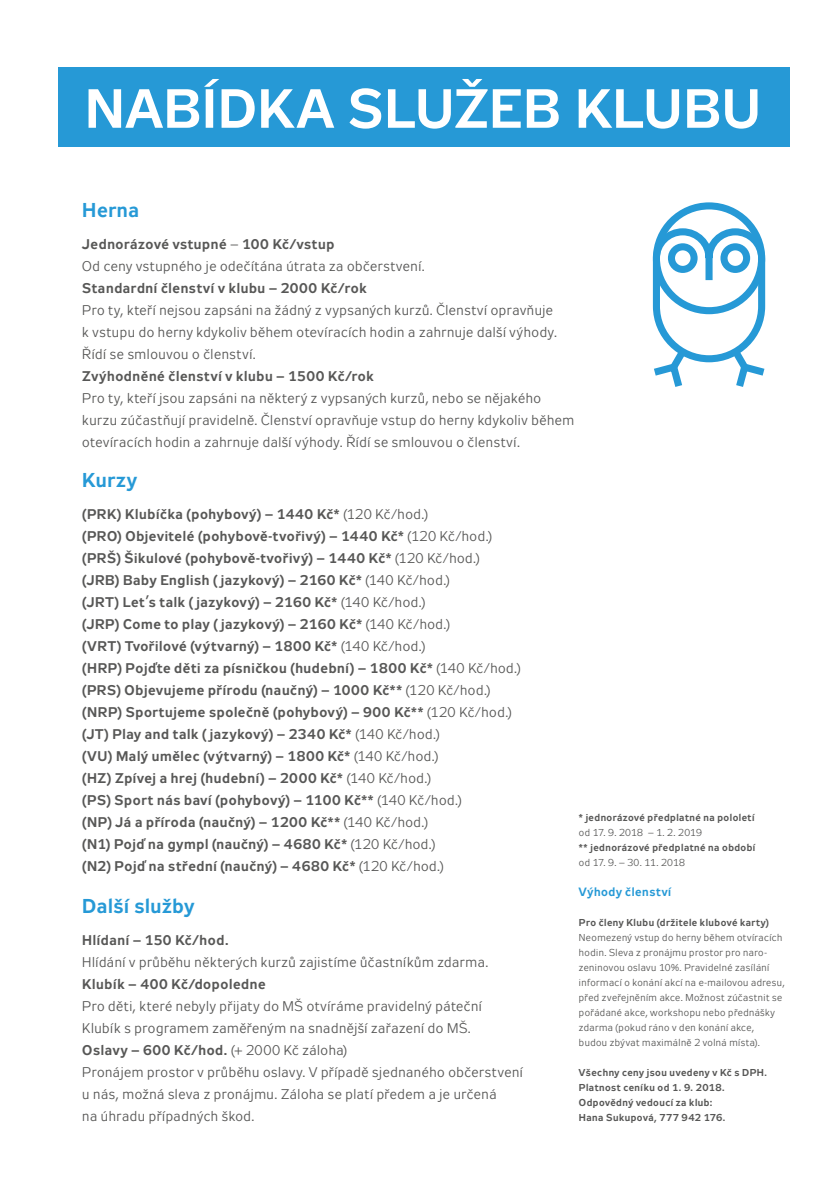
<style>
.page{position:relative;width:840px;height:1191px;background:#fff}
.page>*{position:absolute;margin:0;border:0;box-sizing:border-box;transform-origin:0 0}
.t1{font:700 54.8px "Zeppelin 31";letter-spacing:.02em;color:#fff}
.t2{font:700 20px "Zeppelin 31";letter-spacing:.03em;color:#2699d6}
.t3{font:700 14px/22px "Zeppelin 31";letter-spacing:.045em;color:#575756}
.t4{font:14px/22px "Zeppelin 31";letter-spacing:.04em;color:#575756}
.t5{font:700 12px "Zeppelin 31";letter-spacing:.055em;color:#2699d6}
.t6{font:10px/15px "Zeppelin 31";letter-spacing:.045em;color:#575756}
.t7{font:700 10px/15px "Zeppelin 31";letter-spacing:.045em;color:#575756}
.t8{font:10px "Zeppelin 31";letter-spacing:.025em;color:#575756}
.t9{font:10px "Zeppelin 31";letter-spacing:.02em;color:#575756}
.s1{font-weight:700}
.s2{font-weight:400}
</style>
<div class="page">
<div style="left:58px;top:67px;width:730px;height:80px;background:#2699d6"></div>
<div style="left:652px;top:202px;width:112px;height:160px;border:7px solid #2699d6;border-radius:53px"></div>
<svg style="left:652px;top:225px;width:114px;height:93px"></svg>
<div style="left:705px;top:257px;width:7px;height:23px;background:#2699d6"></div>
<svg style="left:726px;top:343px;width:39px;height:44px"></svg>
<svg style="left:654px;top:343px;width:37px;height:44px"></svg>
<h1 class="t1" style="left:85px;top:78px;width:677px">Nabídka SLUŽEB KLUBU</h1>
<h2 class="t2" style="left:82px;top:199px;width:58px">Herna</h2>
<p class="t4" style="left:82px;top:234px;width:344px"><span class="s1">Jednorázové vstupné</span> – <span class="s1">100 Kč/vstup<br></span>Od ceny vstupného je odečítána útrata za občerstvení.</p>
<p class="t3" style="left:82px;top:278px;width:286px">Standardní členství v klubu – 2000 Kč/rok</p>
<p class="t4" style="left:82px;top:300px;width:476px">Pro ty, kteří nejsou zapsáni na žádný z vypsaných kurzů. Členství opravňuje k vstupu do herny kdykoliv během otevíracích hodin a zahrnuje další výhody.<br>Řídí se smlouvou o členství.</p>
<p class="t3" style="left:82px;top:366px;width:293px">Zvýhodněné členství v klubu – 1500 Kč/rok</p>
<p class="t4" style="left:82px;top:388px;width:493px">Pro ty, kteří jsou zapsáni na některý z vypsaných kurzů, nebo se nějakého kurzu zúčastňují pravidelně. Členství opravňuje vstup do herny kdykoliv během otevíracích hodin a zahrnuje další výhody. Řídí se smlouvou o členství.</p>
<h2 class="t2" style="left:82px;top:469px;width:56px">Kurzy</h2>
<p class="t3" style="left:82px;top:504px;width:439px">(PRK) Klubíčka (pohybový) – 1440 Kč* <span class="s2">(120 Kč/hod.)<br></span>(PRO) Objevitelé (pohybově-tvořivý) – 1440 Kč* <span class="s2">(120 Kč/hod.) </span>(PRŠ) Šikulové (pohybově-tvořivý) – 1440 Kč* <span class="s2">(120 Kč/hod.)<br></span>(JRB) Baby English ( jazykový) – 2160 Kč* <span class="s2">(140 Kč/hod.)<br></span>(JRT) Let’s talk ( jazykový) – 2160 Kč* <span class="s2">(140 Kč/hod.)<br></span>(JRP) Come to play ( jazykový) – 2160 Kč* <span class="s2">(140 Kč/hod.)<br></span>(VRT) Tvořilové (výtvarný) – 1800 Kč* <span class="s2">(140 Kč/hod.)<br></span>(HRP) Pojďte děti za písničkou (hudební) – 1800 Kč* <span class="s2">(140 Kč/hod.) </span>(PRS) Objevujeme přírodu (naučný) – 1000 Kč** <span class="s2">(120 Kč/hod.) </span>(NRP) Sportujeme společně (pohybový) – 900 Kč** <span class="s2">(120 Kč/hod.) </span>(JT) Play and talk ( jazykový) – 2340 Kč* <span class="s2">(140 Kč/hod.)<br></span>(VU) Malý umělec (výtvarný) – 1800 Kč* <span class="s2">(140 Kč/hod.)<br></span>(HZ) Zpívej a hrej (hudební) – 2000 Kč* <span class="s2">(140 Kč/hod.)<br></span>(PS) Sport nás baví (pohybový) – 1100 Kč** <span class="s2">(140 Kč/hod.)<br></span>(NP) Já a příroda (naučný) – 1200 Kč** <span class="s2">(140 Kč/hod.)<br></span>(N1) Pojď na gympl (naučný) – 4680 Kč* <span class="s2">(120 Kč/hod.)<br></span>(N2) Pojď na střední (naučný) – 4680 Kč* <span class="s2">(120 Kč/hod.)</span></p>
<h2 class="t2" style="left:82px;top:895px;width:113px">Další služby</h2>
<p class="t3" style="left:82px;top:930px;width:148px">Hlídaní – 150 Kč/hod.</p>
<p class="t4" style="left:82px;top:952px;width:407px">Hlídání v průběhu některých kurzů zajistíme ůčastníkům zdarma.</p>
<p class="t3" style="left:82px;top:974px;width:185px">Klubík – 400 Kč/dopoledne</p>
<p class="t4" style="left:82px;top:996px;width:442px">Pro děti, které nebyly přijaty do MŠ otvíráme pravidelný páteční Klubík s programem zaměřeným na snadnější zařazení do MŠ.<br><span class="s1">Oslavy – 600 Kč/hod.</span> (+ 2000 Kč záloha)<br>Pronájem prostor v průběhu oslavy. V případě sjednaného občerstvení u nás, možná sleva z pronájmu. Záloha se platí předem a je určená<br>na úhradu případných škod.</p>
<p class="t7" style="left:578px;top:811px;width:177px">* jednorázové předplatné na pololetí</p>
<p class="t8" style="left:578px;top:827px;width:125px">od 17. 9. 2018 – 1. 2. 2019</p>
<p class="t7" style="left:578px;top:841px;width:178px">** jednorázové předplatné na období</p>
<p class="t9" style="left:578px;top:857px;width:107px">od 17. 9. – 30. 11. 2018</p>
<p class="t5" style="left:578px;top:885px;width:94px">Výhody členství</p>
<p class="t7" style="left:578px;top:916px;width:191px">Pro členy Klubu (držitele klubové karty)</p>
<p class="t6" style="left:578px;top:931px;width:207px">Neomezený vstup do herny během otvíracích hodin. Sleva z pronájmu prostor pro naro&shy;zeninovou oslavu 10%. Pravidelné zasílání informací o konání akcí na e-mailovou adresu, před zveřejněním akce. Možnost zúčastnit se pořádané akce, workshopu nebo přednášky zdarma (pokud ráno v den konání akce, budou zbývat maximálně 2 volná místa).</p>
<p class="t7" style="left:578px;top:1066px;width:189px">Všechny ceny jsou uvedeny v Kč s DPH.<br>Platnost ceníku od 1. 9. 2018.<br>Odpovědný vedoucí za klub:<br>Hana Sukupová, 777 942 176.</p>
</div>
